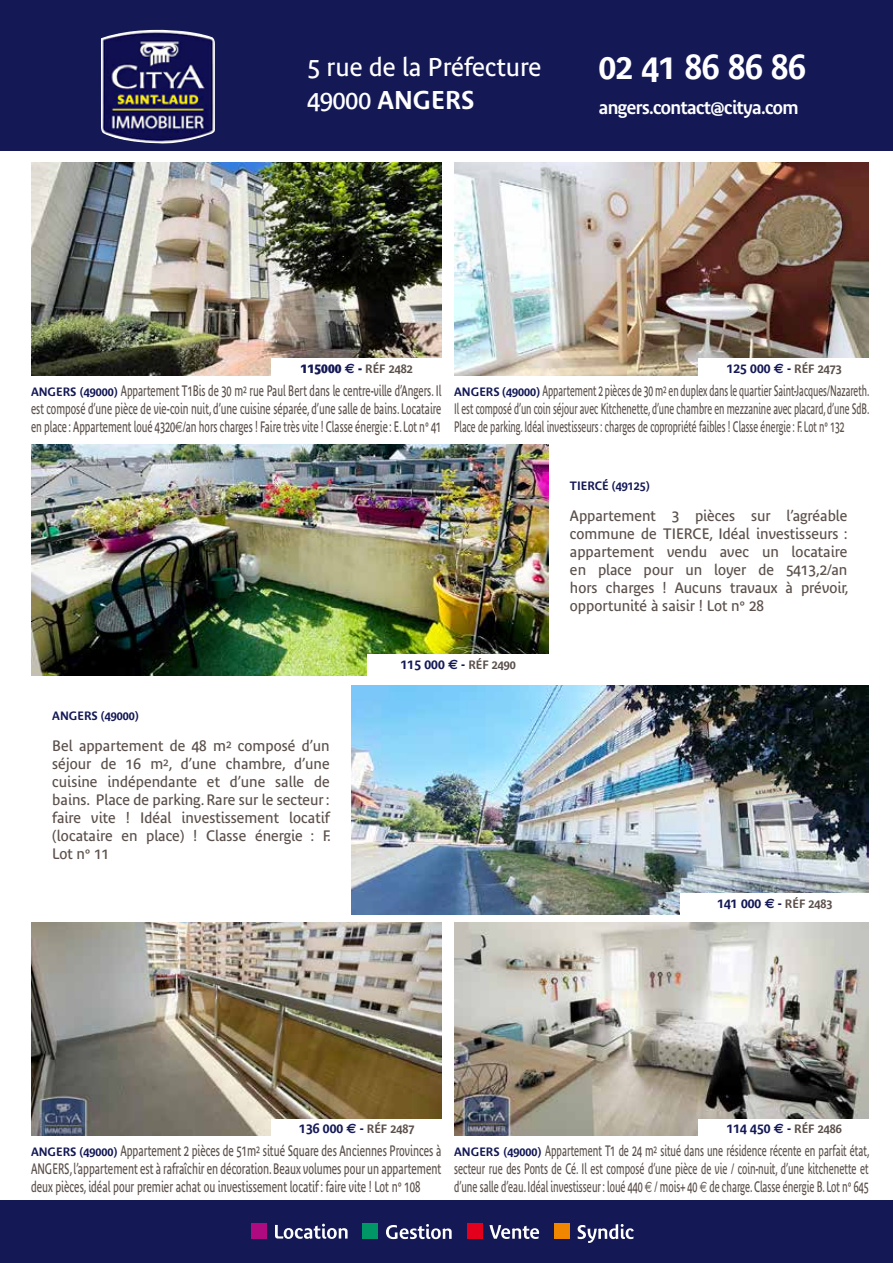
<style>
.page{position:relative;width:893px;height:1263px;background:#fff}
.page>*{position:absolute;margin:0;border:0;box-sizing:border-box;transform-origin:0 0}
.t1{font:600 34.5px "Bienvenue Beta";color:#fff}
.t2{font:25.5px/33px "Bienvenue Beta";color:#fff}
.t3{font:600 18.45px "Bienvenue Beta";letter-spacing:-.03em;color:#fff}
.t4{font:15px/18px "Bienvenue Beta";color:#5b504b;text-align:justify}
.t5{font:15px/18px "Bienvenue Beta";color:#5b504b;text-align:justify;scale:.63 1}
.t6{font:15px/18px "Bienvenue Beta";color:#5b504b;text-align:justify;scale:.68 1}
.t7{font:15px/18px "Bienvenue Beta";color:#5b504b;text-align:justify;scale:.66 1}
.t8{font:15px/18px "Bienvenue Beta";color:#5b504b;text-align:justify;scale:.71 1}
.t9{font:600 13.5px "Bienvenue Beta";color:#141956}
.t10{font:700 13.5px "Bienvenue Beta";color:#141956}
.t11{font:600 12px "Bienvenue Beta";color:#141956}
.s1{font-weight:600}
.s2{font-family:"Euro Sans"}
.s3{font-weight:600;font-size:12px;color:#5b504b}
.s4{font-family:"Euro Sans";font-weight:700}
.s5{font-size:12px;color:#5b504b}
.s6{font-weight:600;font-size:12px;color:#141956}
.s7{font-family:"Euro Sans Std"}
</style>
<div class="page">
<div style="left:0;top:0;width:893px;height:150px;background:#141956"></div>
<div style="left:0;top:1200px;width:893px;height:63px;background:#141956"></div>
<svg style="left:275px;top:1224px;width:73px;height:15px"></svg>
<svg style="left:386px;top:1224px;width:66px;height:15px"></svg>
<svg style="left:489px;top:1225px;width:50px;height:14px"></svg>
<svg style="left:578px;top:1224px;width:56px;height:19px"></svg>
<div style="left:251px;top:1223px;width:16px;height:16px;background:#af0a7f"></div>
<div style="left:362px;top:1223px;width:16px;height:16px;background:#009666"></div>
<div style="left:467px;top:1223px;width:16px;height:16px;background:#e3001d"></div>
<div style="left:554px;top:1223px;width:16px;height:16px;background:#f18700"></div>
<img style="left:31px;top:163px;width:410px;height:212px">
<img style="left:454px;top:163px;width:415px;height:212px">
<img style="left:351px;top:686px;width:518px;height:228px">
<img style="left:31px;top:445px;width:518px;height:230px">
<div style="left:271px;top:358px;width:172px;height:20px;background:#fff"></div>
<div style="left:699px;top:358px;width:170px;height:20px;background:#fff"></div>
<div style="left:680px;top:893px;width:189px;height:22px;background:#fff"></div>
<div style="left:367px;top:655px;width:182px;height:21px;background:#fff"></div>
<img style="left:31px;top:923px;width:410px;height:212px">
<img style="left:454px;top:923px;width:415px;height:212px">
<div style="left:271px;top:1118px;width:172px;height:20px;background:#fff"></div>
<div style="left:699px;top:1118px;width:170px;height:20px;background:#fff"></div>
<img style="left:101px;top:29px;width:114px;height:115px">
<h2 class="t2" style="left:307px;top:50px;width:236px">5 rue de la Préfecture<br>49000 <span class="s1">ANGERS</span></h2>
<h1 class="t1" style="left:599px;top:47px;width:208px">02 41 86 86 86</h1>
<p class="t3" style="left:599px;top:96px;width:201px">angers.contact@citya.com</p>
<p class="t10" style="left:301px;top:360px;width:113px">115000 <span class="s2">€</span> - <span class="s3">RÉF 2482</span></p>
<p class="t9" style="left:727px;top:360px;width:117px">125 000 <span class="s4">€</span> - <span class="s5">RÉF 2473</span></p>
<p class="t6" style="left:31px;top:381px;width:605px"><span class="s6">ANGERS (49000)</span> Appartement T1Bis de 30 m² rue Paul Bert dans le centre-ville d’Angers. Il est composé d’une pièce de vie-coin nuit, d’une cuisine séparée, d’une salle de bains. Locataire en place : Appartement loué 4320<span class="s7">€</span>/an hors charges ! Faire très vite ! Classe énergie : E. Lot n° 41</p>
<p class="t5" style="left:454px;top:381px;width:661px"><span class="s6">ANGERS (49000)</span> Appartement 2 pièces de 30 m² en duplex dans le quartier Saint-Jacques/Nazareth.<br>Il est composé d’un coin séjour avec Kitchenette, d’une chambre en mezzanine avec placard, d’une SdB.<br>Place de parking. Idéal investisseurs : charges de copropriété faibles ! Classe énergie : F. Lot n° 132</p>
<p class="t11" style="left:52px;top:709px;width:88px">ANGERS (49000)</p>
<p class="t4" style="left:52px;top:737px;width:280px">Bel appartement de 48 m² composé d’un séjour de 16 m², d’une chambre, d’une cuisine indépendante et d’une salle de bains. Place de parking. Rare sur le secteur: faire vite ! Idéal investissement locatif (locataire en place) ! Classe énergie : F.<br>Lot n° 11</p>
<p class="t9" style="left:401px;top:656px;width:117px">115 000 <span class="s4">€</span> - <span class="s5">RÉF 2490</span></p>
<p class="t11" style="left:570px;top:479px;width:81px">TIERCÉ (49125)</p>
<p class="t4" style="left:570px;top:507px;width:280px">Appartement 3 pièces sur l’agréable commune de TIERCE, Idéal investisseurs : appartement vendu avec un locataire en place pour un loyer de 5413,2/an hors charges ! Aucuns travaux à prévoir, opportunité à saisir ! Lot n° 28</p>
<p class="t9" style="left:717px;top:895px;width:117px">141 000 <span class="s4">€</span> - <span class="s5">RÉF 2483</span></p>
<p class="t9" style="left:299px;top:1120px;width:117px">136 000 <span class="s4">€</span> - <span class="s5">RÉF 2487</span></p>
<p class="t9" style="left:727px;top:1120px;width:117px">114 450 <span class="s4">€</span> - <span class="s5">RÉF 2486</span></p>
<p class="t8" style="left:31px;top:1141px;width:579px"><span class="s6">ANGERS (49000)</span> Appartement 2 pièces de 51m² situé Square des Anciennes Provinces à ANGERS, l’appartement est à rafraîchir en décoration. Beaux volumes pour un appartement deux pièces, idéal pour premier achat ou investissement locatif : faire vite ! Lot n° 108</p>
<p class="t7" style="left:454px;top:1141px;width:631px"><span class="s6">ANGERS (49000)</span> Appartement T1 de 24 m² situé dans une résidence récente en parfait état, secteur rue des Ponts de Cé. Il est composé d’une pièce de vie / coin-nuit, d’une kitchenette et d’une salle d’eau. Idéal investisseur : loué 440 <span class="s7">€</span> / mois+ 40 <span class="s7">€</span> de charge. Classe énergie B. Lot n° 645</p>
</div>
